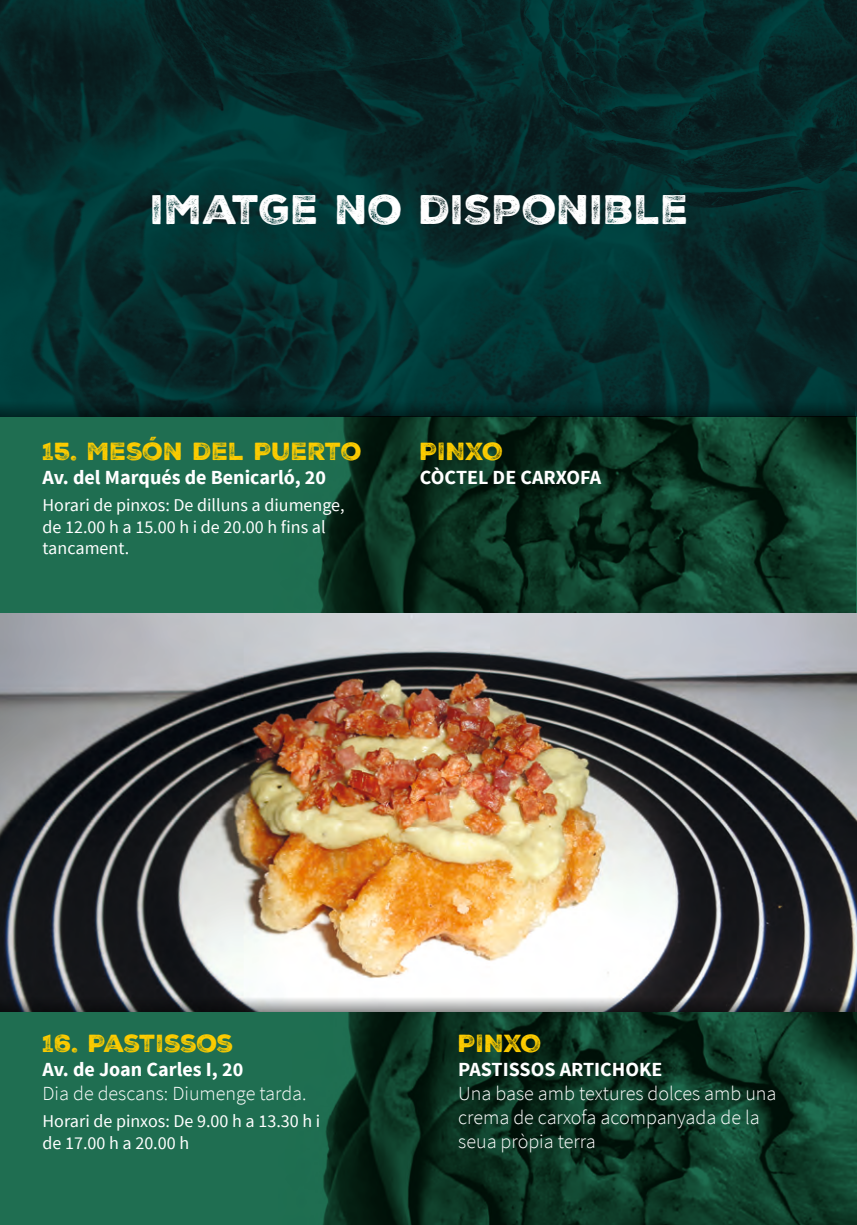
<style>
.page{position:relative;width:857px;height:1225px;background:#fff}
.page>*{position:absolute;margin:0;border:0;box-sizing:border-box;transform-origin:0 0}
.TEXTO_PROGRAMA{font:40px "Nexa Rust Sans Black 03";color:#fff}
.BARES{font:24px "Nexa Rust Sans Black 03";letter-spacing:-.01em;color:#fdcc00}
.BARES-2{font:24px "Nexa Rust Sans Black 03";letter-spacing:-.03em;color:#fdcc00}
.TITULOS{font:24px "Nexa Rust Sans Black 03";letter-spacing:-.015em;color:#fdcc00}
.TEXTO{font:700 20px "Source Sans Pro";color:#fff}
.TEXTO_TAPAS{font:300 20px/24px "Source Sans Pro";color:#fff}
.TEXTO-2{font:300 20px "Source Sans Pro";color:#fff}
.TEXTO_HORARIO_PINXOS{font:18px/21.6px "Source Sans Pro";color:#fff}
</style>
<div class="page">
<img style="left:1px;top:0;width:855px;height:417px">
<img style="left:0;top:612px;width:856px;height:400px">
<img style="left:0;top:0;width:1px;height:429px">
<svg style="left:0;top:385px;width:1px;height:32px"></svg>
<svg style="left:1px;top:385px;width:852px;height:32px;background:#032b2b"></svg>
<svg style="left:0;top:981px;width:853px;height:31px"></svg>
<div style="left:0;top:417px;width:856px;height:195px;background:#1f6e51"></div>
<div style="left:0;top:1012px;width:856px;height:213px;background:#1f6e51"></div>
<img style="left:318px;top:417px;width:537px;height:195px">
<img style="left:323px;top:1012px;width:533px;height:213px">
<p class="TEXTO_PROGRAMA" style="left:151px;top:182px;width:539px">IMATGE NO DISPONIBLE</p>
<p class="BARES" style="left:43px;top:435px;width:321px">15. MESÓN DEL PUERTO</p>
<p class="TEXTO" style="left:43px;top:464px;width:285px">Av. del Marqués de Benicarló, 20</p>
<p class="TEXTO_HORARIO_PINXOS" style="left:43px;top:494px;width:303px">Horari de pinxos: De dilluns a diumenge, de 12.00 h a 15.00 h i de 20.00 h fins al tancament.</p>
<p class="TITULOS" style="left:420px;top:435px;width:85px">PINXO</p>
<p class="TEXTO" style="left:420px;top:464px;width:183px">CÒCTEL DE CARXOFA</p>
<p class="BARES-2" style="left:43px;top:1027px;width:192px">16. PASTISSOS</p>
<p class="TEXTO" style="left:43px;top:1056px;width:202px">Av. de Joan Carles I, 20</p>
<p class="TEXTO-2" style="left:43px;top:1081px;width:265px">Dia de descans: Diumenge tarda.</p>
<p class="TEXTO_HORARIO_PINXOS" style="left:43px;top:1110px;width:279px">Horari de pinxos: De 9.00 h a 13.30 h i de 17.00 h a 20.00 h</p>
<p class="TITULOS" style="left:458px;top:1027px;width:85px">PINXO</p>
<p class="TEXTO" style="left:458px;top:1056px;width:205px">PASTISSOS ARTICHOKE</p>
<p class="TEXTO_TAPAS" style="left:458px;top:1081px;width:319px">Una base amb textures dolces amb una crema de carxofa acompanyada de la seua pròpia terra</p>
</div>
